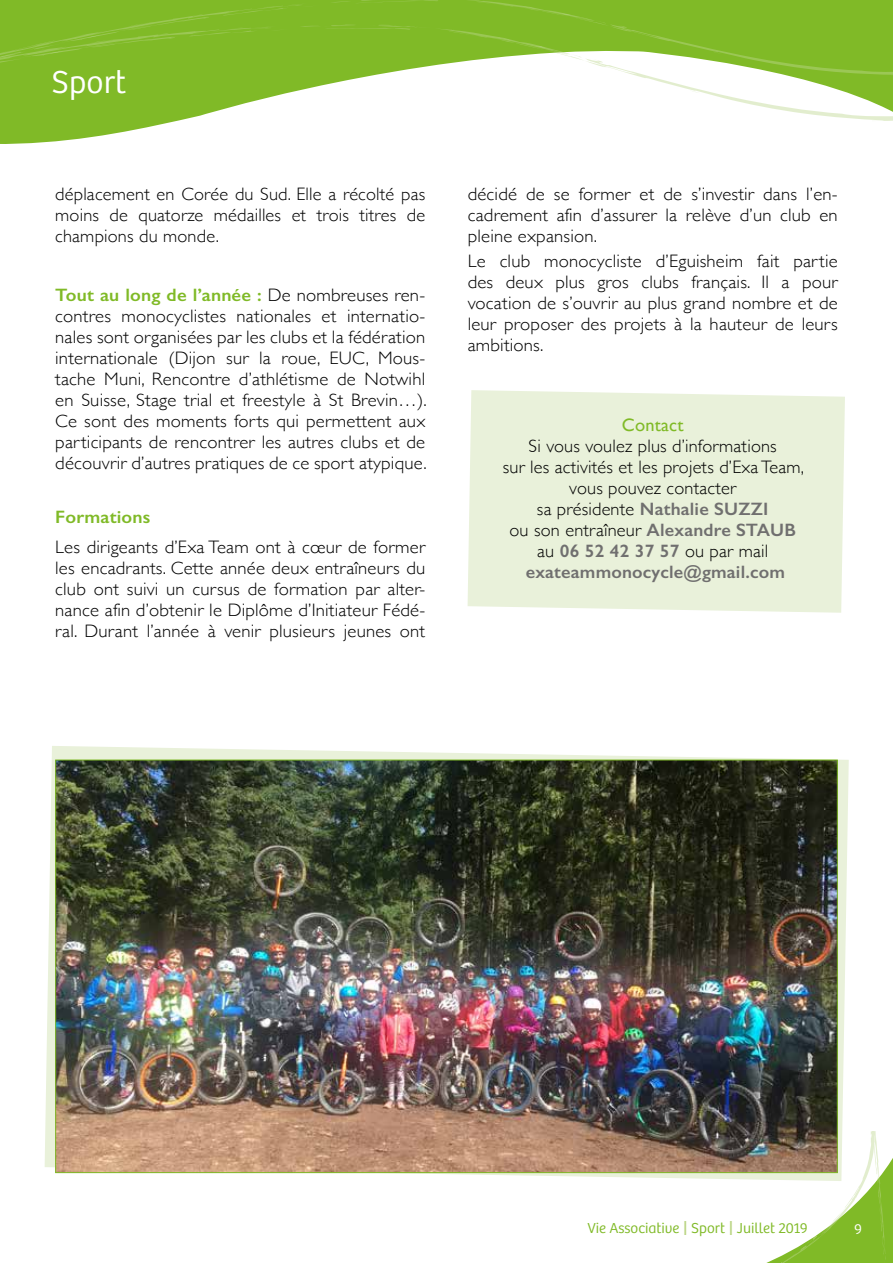
<style>
.page{position:relative;width:893px;height:1263px;background:#fff}
.page>*{position:absolute;margin:0;border:0;box-sizing:border-box;transform-origin:0 0}
.t1{font:300 33px "Bree";color:#fff}
.t2{font:300 18px/21px "Gill Sans";letter-spacing:.01em;color:#000;text-align:justify;scale:1.04 1}
.t3{font:300 18px/21px "Gill Sans";letter-spacing:.01em;color:#000;text-align:justify}
.t4{font:600 18px "Gill Sans";letter-spacing:.01em;color:#80ba27;scale:1.04 1}
.t5{font:18px "Gill Sans";letter-spacing:.01em;color:#80ba27}
.t6{font:300 15px "Bree";color:#80ba27}
.t7{font:300 15px "Bree";color:#fff}
.s1{font-weight:600;color:#80ba27}
.s2{font-weight:600;color:#706f6f}
.s3{font-size:21px;color:#bad584}
</style>
<div class="page">
<svg style="left:766px;top:1131px;width:127px;height:132px"></svg>
<svg style="left:0;top:121px;width:176px;height:23px;fill:#80ba27"></svg>
<svg style="left:0;top:0;width:893px;height:121px"></svg>
<div style="left:468px;top:390px;width:377px;height:223px;background:#e9f1da"></div>
<svg style="left:45px;top:746px;width:804px;height:435px"></svg>
<img style="left:57px;top:762px;width:779px;height:409px">
<h1 class="t1" style="left:52px;top:63px;width:76px">Sport</h1>
<p class="t3" style="left:55px;top:182px;width:371px">déplacement en Corée du Sud. Elle a récolté pas moins de quatorze médailles et trois titres de champions du monde.</p>
<p class="t2" style="left:55px;top:283px;width:359px"><span class="s1">Tout au long de l’année :</span> De nombreuses ren&shy;contres monocyclistes nationales et internatio&shy;nales sont organisées par les clubs et la fédération internationale (Dijon sur la roue, EUC, Mous&shy;tache Muni, Rencontre d’athlétisme de Notwihl en Suisse, Stage trial et freestyle à St Brevin…).<br>Ce sont des moments forts qui permettent aux participants de rencontrer les autres clubs et de découvrir d’autres pratiques de ce sport atypique.</p>
<p class="t4" style="left:55px;top:506px;width:93px">Formations</p>
<p class="t2" style="left:55px;top:536px;width:357px">Les dirigeants d’Exa Team ont à cœur de former les encadrants. Cette année deux entraîneurs du club ont suivi un cursus de formation par alter&shy;nance afin d’obtenir le Diplôme d’Initiateur Fédé&shy;ral. Durant l’année à venir plusieurs jeunes ont</p>
<p class="t2" style="left:468px;top:182px;width:357px">décidé de se former et de s’investir dans l’en&shy;cadrement afin d’assurer la relève d’un club en pleine expansion.</p>
<p class="t2" style="left:468px;top:250px;width:357px">Le club monocycliste d’Eguisheim fait partie des deux plus gros clubs français. Il a pour vocation de s’ouvrir au plus grand nombre et de leur proposer des projets à la hauteur de leurs ambitions.</p>
<p class="t5" style="left:622px;top:414px;width:63px">Contact</p>
<p class="t3" style="left:503px;top:435px;width:303px;text-align:center">Si vous voulez plus d’informations<br>sur les activités et les projets d’Exa Team, vous pouvez contacter<br>sa présidente <span class="s2">Nathalie SUZZI<br></span>ou son entraîneur <span class="s2">Alexandre STAUB </span>au <span class="s2">06 52 42 37 57</span> ou par mail <span class="s2">exateammonocycle@gmail.com</span></p>
<p class="t6" style="left:587px;top:1220px;width:222px">Vie Associative <span class="s3">I</span> Sport <span class="s3">I</span> Juillet 2019</p>
<p class="t7" style="left:854px;top:1221px;width:10px">9</p>
</div>
